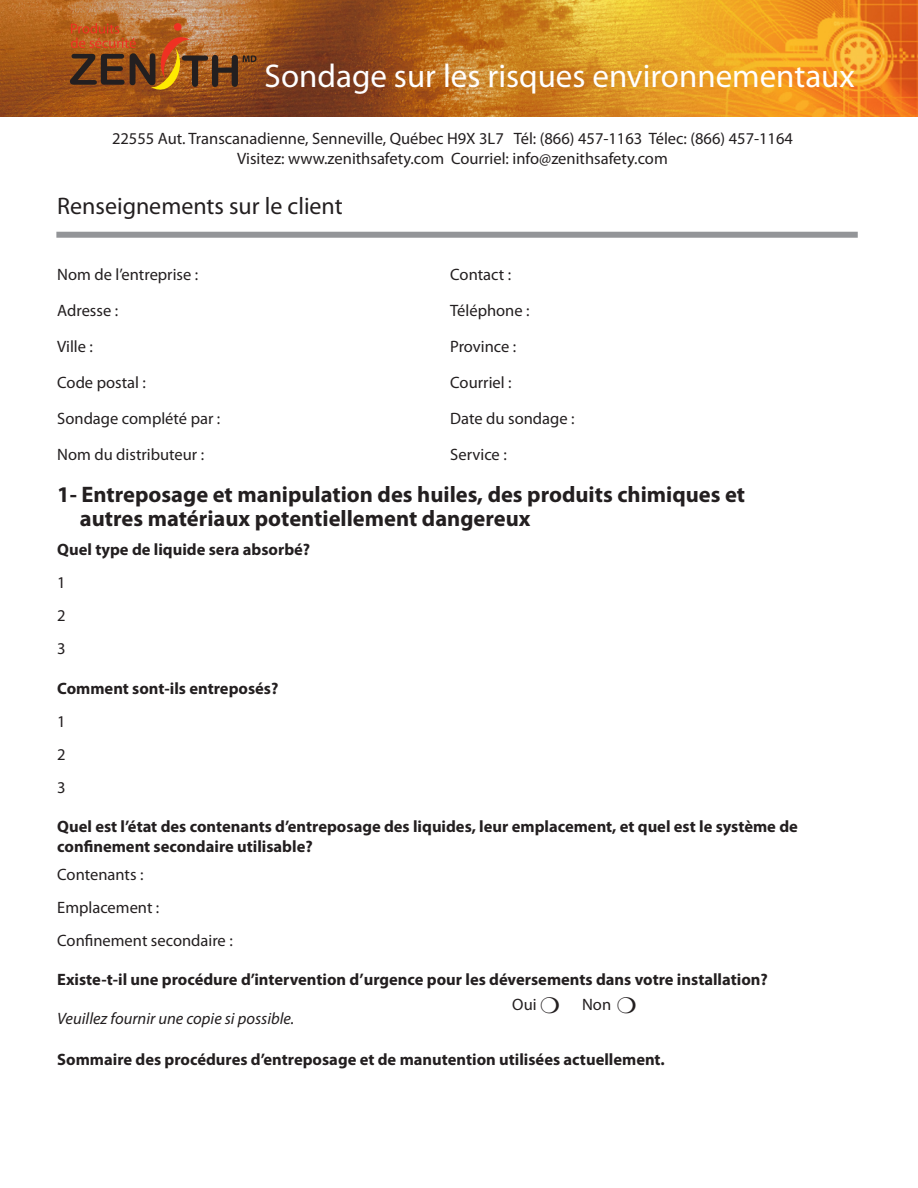
<style>
.page{position:relative;width:918px;height:1188px;background:#fff}
.page>*{position:absolute;margin:0;border:0;box-sizing:border-box;transform-origin:0 0}
.t1{font:33px "Myriad Pro";color:#fff}
.t2{font:24px "Myriad Pro";color:#231f20}
.t3{font:700 22.5px "Myriad Pro";color:#231f20}
.t4{font:16.5px "Myriad Pro";color:#231f20}
.t5{font:700 16.5px/19.8px "Myriad Pro";color:#231f20}
.t6{font:italic 16.5px "Myriad Pro";color:#231f20}
</style>
<div class="page">
<img style="left:0;top:0;width:918px;height:117px">
<div style="left:56px;top:232px;width:802px;height:6px;background:#939598"></div>
<svg style="left:70px;top:23px;width:187px;height:76px;background:#9b5723"></svg>
<p class="t1" style="left:265px;top:58px;width:592px">Sondage sur les risques environnementaux</p>
<p class="t4" style="left:112px;top:129px;width:683px">22555 Aut. Transcanadienne, Senneville, Québec H9X 3L7 Tél: (866) 457-1163 Télec: (866) 457-1164</p>
<p class="t4" style="left:237px;top:149px;width:432px">Visitez: www.zenithsafety.com Courriel: info@zenithsafety.com</p>
<p class="t2" style="left:57px;top:193px;width:287px">Renseignements sur le client</p>
<p class="t4" style="left:57px;top:266px;width:143px">Nom de l’entreprise :</p>
<p class="t4" style="left:450px;top:266px;width:62px">Contact :</p>
<p class="t4" style="left:57px;top:302px;width:62px">Adresse :</p>
<p class="t4" style="left:450px;top:302px;width:81px">Téléphone :</p>
<p class="t4" style="left:57px;top:338px;width:37px">Ville :</p>
<p class="t4" style="left:450px;top:338px;width:68px">Province :</p>
<p class="t4" style="left:57px;top:374px;width:90px">Code postal :</p>
<p class="t4" style="left:450px;top:374px;width:63px">Courriel :</p>
<p class="t4" style="left:57px;top:410px;width:165px">Sondage complété par :</p>
<p class="t4" style="left:450px;top:410px;width:126px">Date du sondage :</p>
<p class="t4" style="left:57px;top:446px;width:149px">Nom du distributeur :</p>
<p class="t4" style="left:450px;top:446px;width:58px">Service :</p>
<p class="t3" style="left:57px;top:482px;width:689px">1- Entreposage et manipulation des huiles, des produits chimiques et</p>
<p class="t3" style="left:80px;top:506px;width:452px">autres matériaux potentiellement dangereux</p>
<p class="t5" style="left:57px;top:540px;width:255px">Quel type de liquide sera absorbé?</p>
<p class="t4" style="left:57px;top:574px;width:10px">1</p>
<p class="t4" style="left:57px;top:607px;width:10px">2</p>
<p class="t4" style="left:57px;top:640px;width:10px">3</p>
<p class="t5" style="left:57px;top:679px;width:223px">Comment sont-ils entreposés?</p>
<p class="t4" style="left:57px;top:712px;width:10px">1</p>
<p class="t4" style="left:57px;top:745px;width:10px">2</p>
<p class="t4" style="left:57px;top:778px;width:10px">3</p>
<p class="t5" style="left:57px;top:817px;width:742px">Quel est l’état des contenants d’entreposage des liquides, leur emplacement, et quel est le système de confinement secondaire utilisable?</p>
<p class="t4" style="left:57px;top:866px;width:88px">Contenants :</p>
<p class="t4" style="left:57px;top:899px;width:104px">Emplacement :</p>
<p class="t4" style="left:57px;top:932px;width:177px">Confinement secondaire :</p>
<p class="t5" style="left:57px;top:970px;width:712px">Existe-t-il une procédure d’intervention d’urgence pour les déversements dans votre installation?</p>
<p class="t6" style="left:57px;top:1010px;width:239px">Veuillez fournir une copie si possible.</p>
<p class="t5" style="left:57px;top:1050px;width:609px">Sommaire des procédures d’entreposage et de manutention utilisées actuellement.</p>
<p class="t4" style="left:512px;top:996px;width:26px">Oui</p>
<p class="t4" style="left:582px;top:996px;width:31px">Non</p>
</div>
